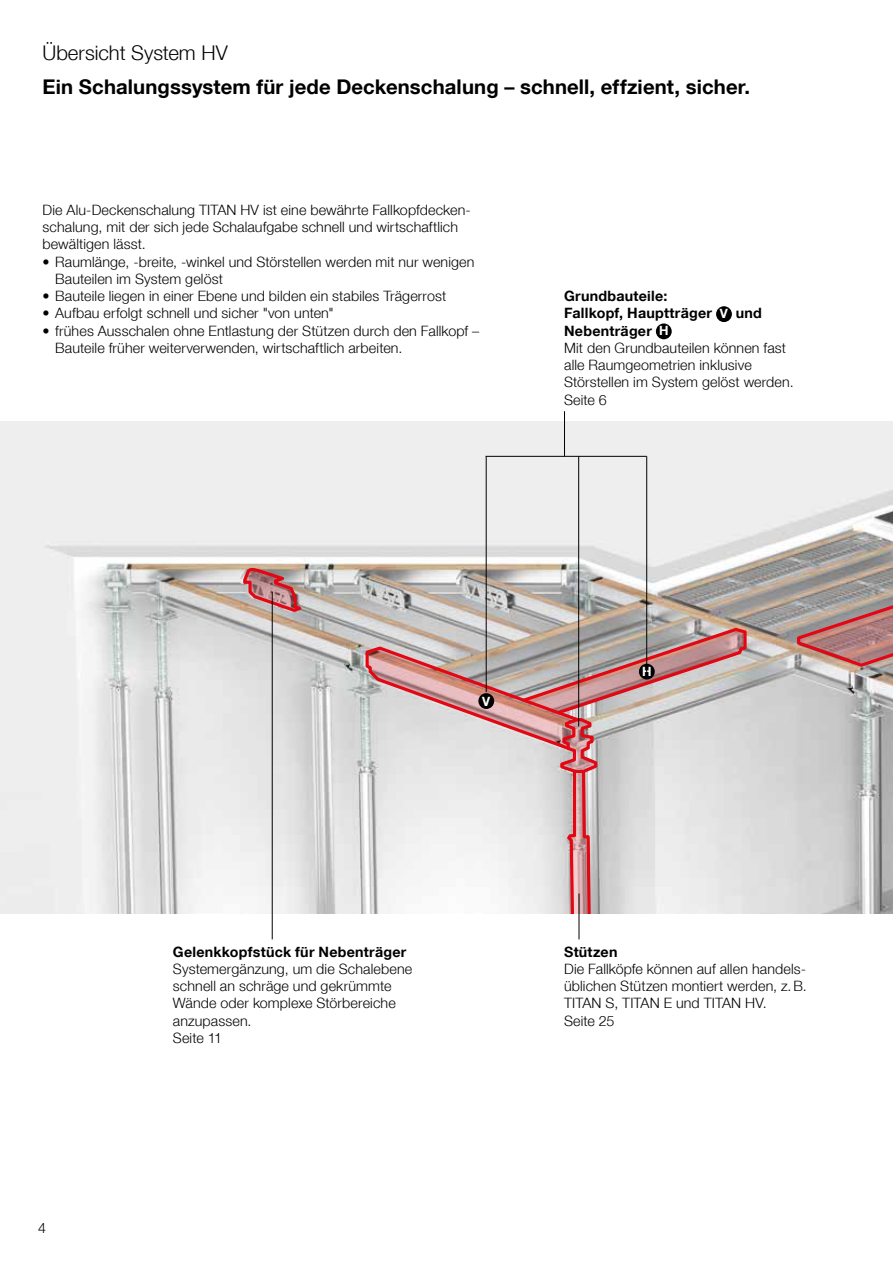
<style>
.page{position:relative;width:893px;height:1263px;background:#fff}
.page>*{position:absolute;margin:0;border:0;box-sizing:border-box;transform-origin:0 0}
.t1{font:700 20.25px "Helvetica Neue";letter-spacing:.005em;color:#000}
.t2{font:300 20.25px "Helvetica Neue";color:#000}
.t3{font:300 14.25px/17.2px "Helvetica Neue";letter-spacing:.01em;color:#000}
.t4{font:700 14.25px "Helvetica Neue";letter-spacing:.02em;color:#000}
.t5{font:700 12.75px "Helvetica Neue";color:#fff}
.s1{font-weight:700}
.s2{font-weight:700;font-size:12.75px;color:#fff}
</style>
<div class="page">
<img style="left:0;top:422px;width:893px;height:492px">
<hr style="left:564px;top:411px;width:1px;height:45px;background:#000">
<hr style="left:486px;top:456px;width:161px;height:1px;background:#000">
<svg style="left:241px;top:565px;width:68px;height:49px;background:#be8b88"></svg>
<svg style="left:795px;top:570px;width:98px;height:98px;background:#ad8c88"></svg>
<svg style="left:364px;top:626px;width:384px;height:288px;background:#d8c9c8"></svg>
<div style="left:639px;top:664px;width:16px;height:15px;background:#000;border-radius:50%"></div>
<div style="left:478px;top:693px;width:16px;height:16px;background:#000;border-radius:50%"></div>
<hr style="left:486px;top:456px;width:1px;height:236px;background:#000">
<hr style="left:646px;top:456px;width:1px;height:216px;background:#000">
<hr style="left:578px;top:456px;width:1px;height:270px;background:#000">
<hr style="left:272px;top:592px;width:1px;height:347px;background:#000">
<hr style="left:579px;top:893px;width:1px;height:46px;background:#000">
<div style="left:716px;top:306px;width:16px;height:16px;background:#000;border-radius:50%"></div>
<div style="left:656px;top:323px;width:16px;height:16px;background:#000;border-radius:50%"></div>
<h1 class="t2" style="left:43px;top:40px;width:187px">Übersicht System HV</h1>
<h1 class="t1" style="left:43px;top:74px;width:709px">Ein Schalungssystem für jede Deckenschalung – schnell, effzient, sicher.</h1>
<p class="t3" style="left:43px;top:201px;width:430px">Die Alu-Deckenschalung TITAN HV ist eine bewährte Fallkopfdecken&shy;schalung, mit der sich jede Schalaufgabe schnell und wirtschaftlich bewältigen lässt.</p>
<p class="t3" style="left:55px;top:253px;width:421px;text-indent:-13px">• Raumlänge, -breite, -winkel und Störstellen werden mit nur wenigen<br>Bauteilen im System gelöst</p>
<p class="t3" style="left:43px;top:287px;width:405px">• Bauteile liegen in einer Ebene und bilden ein stabiles Trägerrost</p>
<p class="t3" style="left:43px;top:304px;width:293px">• Aufbau erfolgt schnell und sicher "von unten"</p>
<p class="t3" style="left:55px;top:322px;width:426px;text-indent:-13px">• frühes Ausschalen ohne Entlastung der Stützen durch den Fallkopf –<br>Bauteile früher weiterverwenden, wirtschaftlich arbeiten.</p>
<p class="t3" style="left:564px;top:287px;width:231px"><span class="s1">Grundbauteile:<br>Fallkopf, Hauptträger</span> <span class="s2">V</span> <span class="s1">und<br>Nebenträger</span> <span class="s2">H<br></span>Mit den Grundbauteilen können fast alle Raumgeometrien inklusive<br>Störstellen im System gelöst werden.<br>Seite 6</p>
<p class="t3" style="left:38px;top:1219px;width:9px">4</p>
<p class="t5" style="left:482px;top:693px;width:10px">V</p>
<p class="t5" style="left:642px;top:664px;width:11px">H</p>
<p class="t4" style="left:173px;top:943px;width:235px">Gelenkkopfstück für Nebenträger</p>
<p class="t3" style="left:173px;top:960px;width:241px">Systemergänzung, um die Schalebene schnell an schräge und gekrümmte<br>Wände oder komplexe Störbereiche anzupassen.<br>Seite 11</p>
<p class="t4" style="left:564px;top:943px;width:55px">Stützen</p>
<p class="t3" style="left:564px;top:960px;width:244px">Die Fallköpfe können auf allen handels&shy;üblichen Stützen montiert werden, z.B.<br>TITAN S, TITAN E und TITAN HV.<br>Seite 25</p>
</div>
